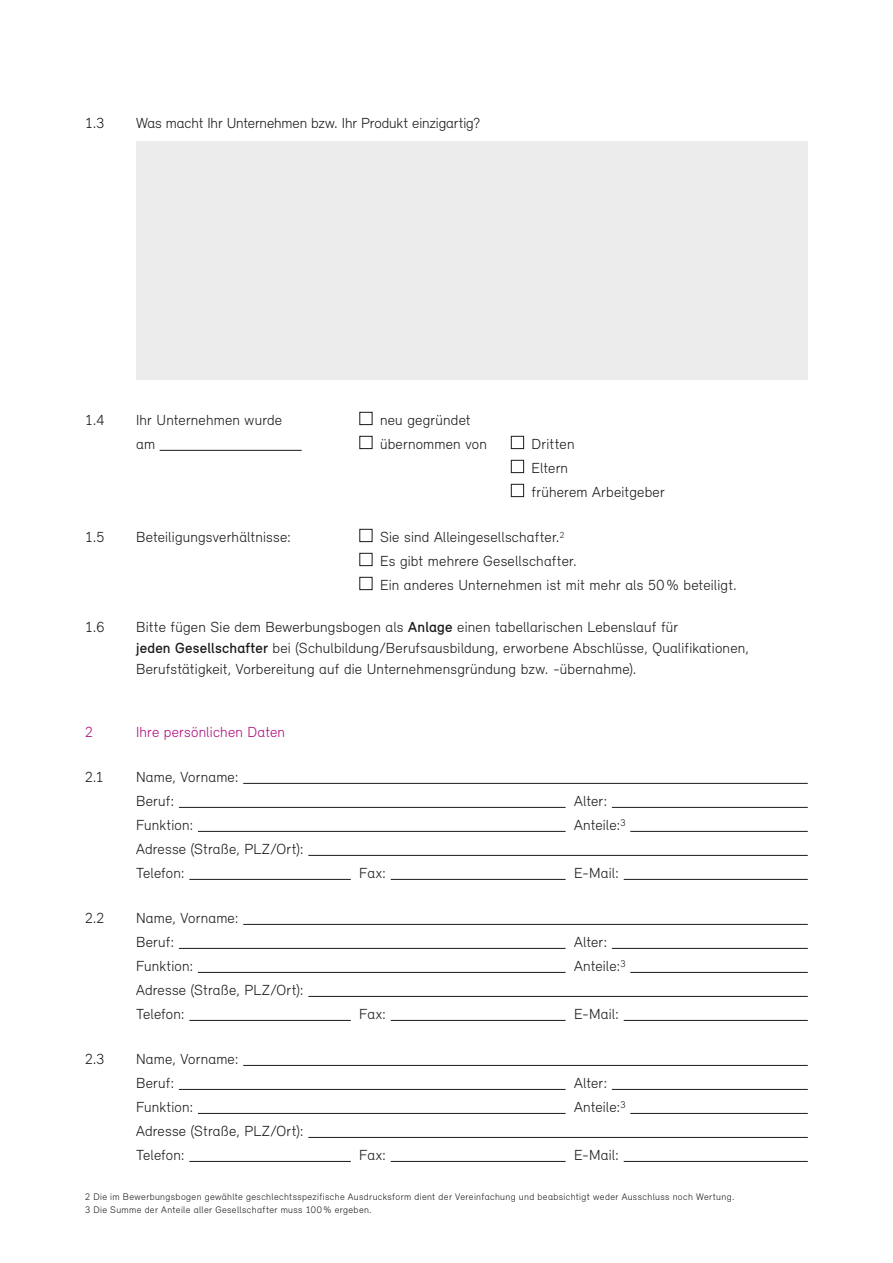
<style>
.page{position:relative;width:893px;height:1263px;background:#fff}
.page>*{position:absolute;margin:0;border:0;box-sizing:border-box;transform-origin:0 0}
.Copy_10_14{font:300 15px/21px "Relevant";letter-spacing:.01em;color:#1a1a18}
.Copy__Tel__Fax_E-Ma{font:300 15px "Relevant";letter-spacing:.01em;color:#1a1a18}
.Copy_10_14-2{font:300 15px "Relevant";letter-spacing:-.01em;color:#1a1a18}
.Copy_10_14-3{font:300 15px "Relevant";letter-spacing:.01em;color:#af0e80}
.t1{font:300 9.75px/13.5px "Relevant";letter-spacing:.035em;color:#1a1a18}
.s1{font-weight:500}
</style>
<div class="page">
<hr style="left:160px;top:450px;width:142px;height:1px;background:#1a1a18">
<hr style="left:243px;top:783px;width:565px;height:1px;background:#1a1a18">
<hr style="left:179px;top:807px;width:387px;height:1px;background:#1a1a18">
<hr style="left:612px;top:807px;width:196px;height:1px;background:#1a1a18">
<hr style="left:198px;top:831px;width:368px;height:1px;background:#1a1a18">
<hr style="left:630px;top:831px;width:178px;height:1px;background:#1a1a18">
<hr style="left:308px;top:855px;width:500px;height:1px;background:#1a1a18">
<hr style="left:189px;top:879px;width:162px;height:1px;background:#1a1a18">
<hr style="left:391px;top:879px;width:175px;height:1px;background:#1a1a18">
<hr style="left:624px;top:879px;width:184px;height:1px;background:#1a1a18">
<hr style="left:243px;top:924px;width:565px;height:1px;background:#1a1a18">
<hr style="left:179px;top:948px;width:387px;height:1px;background:#1a1a18">
<hr style="left:612px;top:948px;width:196px;height:1px;background:#1a1a18">
<hr style="left:198px;top:972px;width:368px;height:1px;background:#1a1a18">
<hr style="left:630px;top:972px;width:178px;height:1px;background:#1a1a18">
<hr style="left:308px;top:996px;width:500px;height:1px;background:#1a1a18">
<hr style="left:189px;top:1020px;width:162px;height:1px;background:#1a1a18">
<hr style="left:391px;top:1020px;width:175px;height:1px;background:#1a1a18">
<hr style="left:624px;top:1020px;width:184px;height:1px;background:#1a1a18">
<hr style="left:243px;top:1065px;width:565px;height:1px;background:#1a1a18">
<hr style="left:179px;top:1089px;width:387px;height:1px;background:#1a1a18">
<hr style="left:612px;top:1089px;width:196px;height:1px;background:#1a1a18">
<hr style="left:198px;top:1113px;width:368px;height:1px;background:#1a1a18">
<hr style="left:630px;top:1113px;width:178px;height:1px;background:#1a1a18">
<hr style="left:308px;top:1137px;width:500px;height:1px;background:#1a1a18">
<hr style="left:189px;top:1161px;width:162px;height:1px;background:#1a1a18">
<hr style="left:391px;top:1161px;width:175px;height:1px;background:#1a1a18">
<hr style="left:624px;top:1161px;width:184px;height:1px;background:#1a1a18">
<div style="left:360px;top:412px;width:12px;height:13px;border:1px solid #1a1a18"></div>
<div style="left:360px;top:436px;width:12px;height:13px;border:1px solid #1a1a18"></div>
<div style="left:511px;top:436px;width:13px;height:13px;border:1px solid #1a1a18"></div>
<div style="left:511px;top:460px;width:13px;height:13px;border:1px solid #1a1a18"></div>
<div style="left:511px;top:484px;width:13px;height:13px;border:1px solid #1a1a18"></div>
<div style="left:360px;top:529px;width:12px;height:13px;border:1px solid #1a1a18"></div>
<div style="left:360px;top:553px;width:12px;height:13px;border:1px solid #1a1a18"></div>
<div style="left:360px;top:577px;width:12px;height:13px;border:1px solid #1a1a18"></div>
<div style="left:136px;top:142px;width:672px;height:238px;background:#ececed"></div>
<p class="Copy_10_14" style="left:85px;top:112px;width:21px">1.3</p>
<p class="Copy_10_14-2" style="left:136px;top:114px;width:346px">Was macht Ihr Unternehmen bzw. Ihr Produkt einzigartig?</p>
<p class="Copy_10_14" style="left:85px;top:409px;width:21px">1.4</p>
<p class="Copy_10_14" style="left:136px;top:409px;width:148px">Ihr Unternehmen wurde</p>
<p class="Copy_10_14" style="left:380px;top:409px;width:92px">neu gegründet</p>
<p class="Copy_10_14" style="left:136px;top:433px;width:20px">am</p>
<p class="Copy_10_14" style="left:380px;top:433px;width:108px">übernommen von</p>
<p class="Copy_10_14" style="left:532px;top:433px;width:44px">Dritten</p>
<p class="Copy_10_14" style="left:532px;top:457px;width:38px">Eltern</p>
<p class="Copy_10_14" style="left:532px;top:481px;width:135px">früherem Arbeitgeber</p>
<p class="Copy_10_14" style="left:85px;top:526px;width:21px">1.5</p>
<p class="Copy_10_14" style="left:136px;top:526px;width:157px">Beteiligungsverhältnisse:</p>
<p class="Copy_10_14" style="left:380px;top:526px;width:186px">Sie sind Alleingesellschafter.<sup>2</sup></p>
<p class="Copy_10_14" style="left:380px;top:550px;width:198px">Es gibt mehrere Gesellschafter.</p>
<p class="Copy_10_14" style="left:380px;top:574px;width:358px">Ein anderes Unternehmen ist mit mehr als 50 % beteiligt.</p>
<p class="Copy_10_14" style="left:85px;top:616px;width:21px">1.6</p>
<p class="Copy_10_14" style="left:136px;top:616px;width:614px">Bitte fügen Sie dem Bewerbungsbogen als <span class="s1">Anlage</span> einen tabellarischen Lebenslauf für<br><span class="s1">jeden Gesellschafter</span> bei (Schulbildung/Berufsausbildung, erworbene Abschlüsse, Qualifikationen,<br>Berufstätigkeit, Vorbereitung auf die Unternehmensgründung bzw. -übernahme).</p>
<p class="Copy_10_14-3" style="left:85px;top:723px;width:9px">2</p>
<p class="Copy_10_14-3" style="left:136px;top:723px;width:150px">Ihre persönlichen Daten</p>
<p class="Copy_10_14" style="left:85px;top:766px;width:20px">2.1</p>
<p class="Copy_10_14" style="left:136px;top:766px;width:104px">Name, Vorname:</p>
<p class="Copy__Tel__Fax_E-Ma" style="left:136px;top:792px;width:40px">Beruf:</p>
<p class="Copy__Tel__Fax_E-Ma" style="left:574px;top:792px;width:35px">Alter:</p>
<p class="Copy__Tel__Fax_E-Ma" style="left:136px;top:816px;width:59px">Funktion:</p>
<p class="Copy__Tel__Fax_E-Ma" style="left:574px;top:816px;width:53px">Anteile:<sup>3</sup></p>
<p class="Copy__Tel__Fax_E-Ma" style="left:136px;top:840px;width:169px">Adresse (Straße, PLZ/Ort):</p>
<p class="Copy__Tel__Fax_E-Ma" style="left:136px;top:864px;width:50px">Telefon:</p>
<p class="Copy__Tel__Fax_E-Ma" style="left:359px;top:864px;width:28px">Fax:</p>
<p class="Copy__Tel__Fax_E-Ma" style="left:574px;top:864px;width:47px">E-Mail:</p>
<p class="Copy_10_14" style="left:85px;top:907px;width:21px">2.2</p>
<p class="Copy_10_14" style="left:136px;top:907px;width:104px">Name, Vorname:</p>
<p class="Copy__Tel__Fax_E-Ma" style="left:136px;top:933px;width:40px">Beruf:</p>
<p class="Copy__Tel__Fax_E-Ma" style="left:574px;top:933px;width:35px">Alter:</p>
<p class="Copy__Tel__Fax_E-Ma" style="left:136px;top:957px;width:59px">Funktion:</p>
<p class="Copy__Tel__Fax_E-Ma" style="left:574px;top:957px;width:53px">Anteile:<sup>3</sup></p>
<p class="Copy_10_14" style="left:136px;top:979px;width:169px">Adresse (Straße, PLZ/Ort):</p>
<p class="Copy__Tel__Fax_E-Ma" style="left:136px;top:1005px;width:50px">Telefon:</p>
<p class="Copy__Tel__Fax_E-Ma" style="left:359px;top:1005px;width:28px">Fax:</p>
<p class="Copy__Tel__Fax_E-Ma" style="left:574px;top:1005px;width:47px">E-Mail:</p>
<p class="Copy_10_14" style="left:85px;top:1048px;width:21px">2.3</p>
<p class="Copy_10_14" style="left:136px;top:1048px;width:104px">Name, Vorname:</p>
<p class="Copy__Tel__Fax_E-Ma" style="left:136px;top:1074px;width:40px">Beruf:</p>
<p class="Copy__Tel__Fax_E-Ma" style="left:574px;top:1074px;width:35px">Alter:</p>
<p class="Copy__Tel__Fax_E-Ma" style="left:136px;top:1098px;width:59px">Funktion:</p>
<p class="Copy__Tel__Fax_E-Ma" style="left:574px;top:1098px;width:53px">Anteile:<sup>3</sup></p>
<p class="Copy_10_14" style="left:136px;top:1120px;width:169px">Adresse (Straße, PLZ/Ort):</p>
<p class="Copy__Tel__Fax_E-Ma" style="left:136px;top:1146px;width:50px">Telefon:</p>
<p class="Copy__Tel__Fax_E-Ma" style="left:359px;top:1146px;width:28px">Fax:</p>
<p class="Copy__Tel__Fax_E-Ma" style="left:574px;top:1146px;width:47px">E-Mail:</p>
<p class="t1" style="left:85px;top:1189px;width:651px">2 Die im Bewerbungsbogen gewählte geschlechtsspezifische Ausdrucksform dient der Vereinfachung und beabsichtigt weder Ausschluss noch Wertung.<br>3 Die Summe der Anteile aller Gesellschafter muss 100 % ergeben.</p>
</div>
